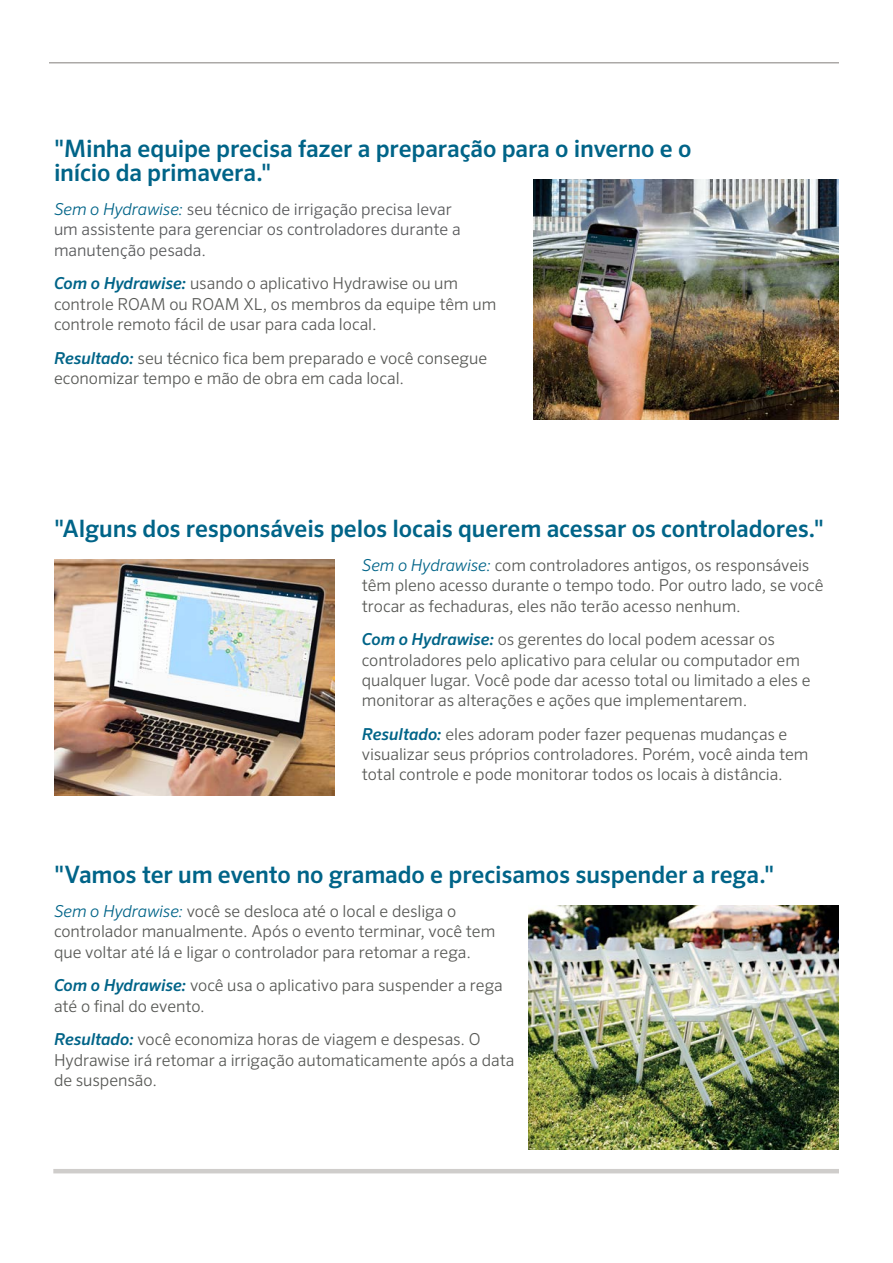
<style>
.page{position:relative;width:893px;height:1263px;background:#fff}
.page>*{position:absolute;margin:0;border:0;box-sizing:border-box;transform-origin:0 0}
.t1{font:500 24px/24px "Sero Pro";letter-spacing:-.005em;color:#006488}
.t2{font:300 16.5px/20.2px "Sero Pro";color:#585956}
.t3{font:300 16.5px/20.2px "Sero Pro";letter-spacing:-.005em;color:#58595b}
.s1{font-style:italic;color:#006488}
.s2{font-weight:500;font-style:italic;color:#006488}
</style>
<div class="page">
<hr style="left:53px;top:1169px;width:786px;height:4px;background:#cfcdcb">
<img style="left:54px;top:560px;width:281px;height:235px">
<img style="left:528px;top:905px;width:311px;height:244px">
<img style="left:534px;top:180px;width:305px;height:240px">
<hr style="left:49px;top:62px;width:790px;height:2px;background:#aca9a7">
<h1 class="t1" style="left:54px;top:137px;width:639px">"Minha equipe precisa fazer a preparação para o inverno e o início da primavera."</h1>
<p class="t3" style="left:54px;top:199px;width:408px"><span class="s1">Sem o Hydrawise:</span> seu técnico de irrigação precisa levar um assistente para gerenciar os controladores durante a manutenção pesada.</p>
<p class="t2" style="left:54px;top:273px;width:444px"><span class="s2">Com o Hydrawise:</span> usando o aplicativo Hydrawise ou um controle ROAM ou ROAM XL, os membros da equipe têm um controle remoto fácil de usar para cada local.</p>
<p class="t2" style="left:54px;top:347px;width:435px"><span class="s2">Resultado:</span> seu técnico fica bem preparado e você consegue economizar tempo e mão de obra em cada local.</p>
<h1 class="t1" style="left:54px;top:517px;width:772px">"Alguns dos responsáveis pelos locais querem acessar os controladores."</h1>
<p class="t2" style="left:362px;top:555px;width:463px"><span class="s1">Sem o Hydrawise:</span> com controladores antigos, os responsáveis têm pleno acesso durante o tempo todo. Por outro lado, se você trocar as fechaduras, eles não terão acesso nenhum.</p>
<p class="t2" style="left:362px;top:629px;width:450px"><span class="s2">Com o Hydrawise:</span> os gerentes do local podem acessar os controladores pelo aplicativo para celular ou computador em qualquer lugar. Você pode dar acesso total ou limitado a eles e monitorar as alterações e ações que implementarem.</p>
<p class="t2" style="left:362px;top:724px;width:448px"><span class="s2">Resultado:</span> eles adoram poder fazer pequenas mudanças e visualizar seus próprios controladores. Porém, você ainda tem total controle e pode monitorar todos os locais à distância.</p>
<h1 class="t1" style="left:54px;top:863px;width:722px">"Vamos ter um evento no gramado e precisamos suspender a rega."</h1>
<p class="t2" style="left:54px;top:901px;width:443px"><span class="s1">Sem o Hydrawise:</span> você se desloca até o local e desliga o controlador manualmente. Após o evento terminar, você tem que voltar até lá e ligar o controlador para retomar a rega.</p>
<p class="t2" style="left:54px;top:975px;width:450px"><span class="s2">Com o Hydrawise:</span> você usa o aplicativo para suspender a rega até o final do evento.</p>
<p class="t2" style="left:54px;top:1029px;width:462px"><span class="s2">Resultado:</span> você economiza horas de viagem e despesas. O<br>Hydrawise irá retomar a irrigação automaticamente após a data de suspensão.</p>
</div>
